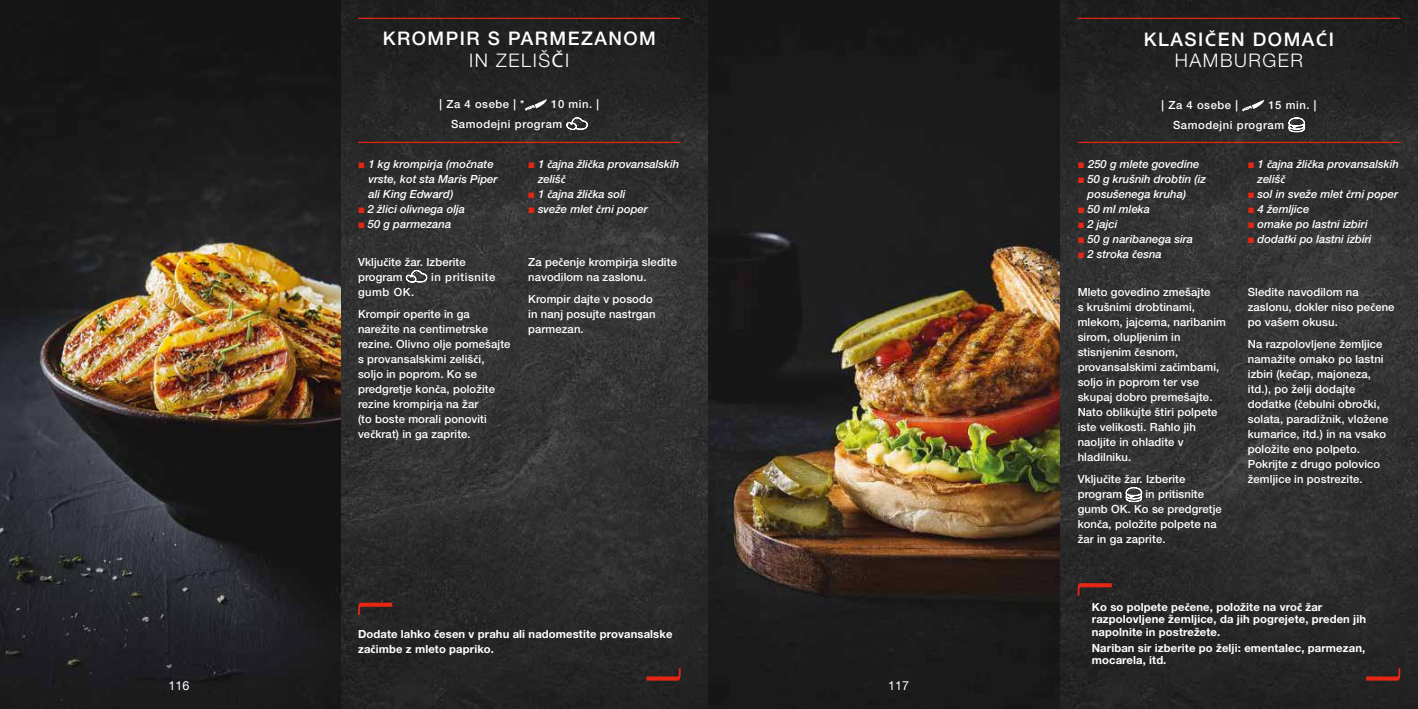
<style>
.page{position:relative;width:1418px;height:709px;background:#fff}
.page>*{position:absolute;margin:0;border:0;box-sizing:border-box;transform-origin:0 0}
.t1{font:500 18.75px/21.2px "Helvetica Neue LT Std";letter-spacing:.08em;color:#fff;text-align:center}
.t2{font:12.5px "Helvetica Neue LT Std";color:#fff}
.t3{font:500 11.25px/15px "Helvetica Neue LT Std";letter-spacing:.01em;color:#fff}
.t4{font:italic 500 11.25px/15px "Helvetica Neue LT Std";color:#fff}
.t5{font:700 11.25px/12.5px "Helvetica Neue LT Std";letter-spacing:.01em;color:#fff}
.t6{font:500 11.25px/20px "Helvetica Neue LT Std";letter-spacing:.05em;color:#fff}
.s1{font-weight:300}
.s2{font-family:"Myriad Pro";font-weight:400;font-size:20px}
.s3{font-family:"Myriad Pro";font-weight:600}
.s4{font-family:"Myriad Pro"}
</style>
<div class="page">
<img style="left:340px;top:0;width:1077px;height:709px">
<img style="left:0;top:0;width:340px;height:709px">
<img style="left:709px;top:0;width:350px;height:709px">
<svg style="left:358px;top:602px;width:34px;height:13px"></svg>
<svg style="left:646px;top:668px;width:34px;height:12px"></svg>
<hr style="left:358px;top:142px;width:322px;height:1px;background:#e52713">
<hr style="left:358px;top:18px;width:322px;height:1px;background:#e52713">
<svg style="left:1242px;top:100px;width:22px;height:11px"></svg>
<svg style="left:1288px;top:117px;width:17px;height:19px"></svg>
<svg style="left:1077px;top:583px;width:34px;height:12px"></svg>
<svg style="left:1365px;top:668px;width:35px;height:12px"></svg>
<hr style="left:1078px;top:142px;width:321px;height:1px;background:#e52713">
<hr style="left:1078px;top:18px;width:321px;height:1px;background:#e52713">
<svg style="left:1125px;top:487px;width:17px;height:19px"></svg>
<svg style="left:525px;top:99px;width:22px;height:12px"></svg>
<svg style="left:566px;top:117px;width:21px;height:13px"></svg>
<svg style="left:406px;top:270px;width:21px;height:13px"></svg>
<svg style="left:1078px;top:162px;width:13px;height:6px"></svg>
<svg style="left:1078px;top:177px;width:5px;height:5px"></svg>
<svg style="left:1078px;top:207px;width:5px;height:5px"></svg>
<svg style="left:1078px;top:222px;width:5px;height:5px"></svg>
<svg style="left:1078px;top:237px;width:5px;height:5px"></svg>
<svg style="left:1078px;top:252px;width:5px;height:5px"></svg>
<svg style="left:1248px;top:162px;width:5px;height:6px"></svg>
<svg style="left:1248px;top:192px;width:5px;height:6px"></svg>
<svg style="left:1248px;top:207px;width:5px;height:6px"></svg>
<svg style="left:1248px;top:222px;width:5px;height:6px"></svg>
<svg style="left:1248px;top:237px;width:5px;height:6px"></svg>
<svg style="left:359px;top:162px;width:13px;height:7px"></svg>
<svg style="left:359px;top:207px;width:5px;height:6px"></svg>
<svg style="left:359px;top:222px;width:5px;height:6px"></svg>
<svg style="left:529px;top:162px;width:5px;height:6px"></svg>
<svg style="left:529px;top:192px;width:5px;height:6px"></svg>
<svg style="left:529px;top:207px;width:5px;height:6px"></svg>
<h1 class="t1" style="left:383px;top:28px;width:275px">KROMPIR S PARMEZANOM<br><span class="s1">IN ZELIŠ</span><span class="s2">Č</span><span class="s1">I</span></h1>
<p class="t3" style="left:439px;top:96px;width:86px">| Za 4 osebe | *</p>
<p class="t6" style="left:451px;top:94px;width:149px;text-indent:100px">10 min. |<br>Samodejni program</p>
<p class="t4" style="left:368px;top:156px;width:131px">1 kg krompirja (mo<span class="s3">č</span>nate vrste, kot sta Maris Piper ali King Edward)<br>2 žlici olivnega olja<br>50 g parmezana</p>
<p class="t4" style="left:538px;top:156px;width:143px">1 <span class="s3">č</span>ajna žli<span class="s3">č</span>ka provansalskih zeliš<span class="s3">č<br></span>1 <span class="s3">č</span>ajna žli<span class="s3">č</span>ka soli<br>sveže mlet <span class="s3">čr</span>ni poper</p>
<p class="t3" style="left:358px;top:254px;width:109px">Vklju<span class="s3">č</span>ite žar. Izberite program</p>
<p class="t3" style="left:528px;top:254px;width:150px">Za pe<span class="s3">č</span>enje krompirja sledite navodilom na zaslonu.</p>
<p class="t3" style="left:528px;top:291px;width:129px">Krompir dajte v posodo in nanj posujte nastrgan parmezan.</p>
<p class="t6" style="left:431px;top:266px;width:66px">in pritisnite</p>
<p class="t3" style="left:358px;top:280px;width:113px;line-height:22.1px">gumb OK.<br>Krompir operite in ga</p>
<p class="t3" style="left:358px;top:321px;width:154px">narežite na centimetrske rezine. Olivno olje pomešajte s provansalskimi zeliš<span class="s3">č</span>i, soljo in poprom. Ko se predgretje kon<span class="s3">č</span>a, položite rezine krompirja na žar<br>(to boste morali ponoviti ve<span class="s3">č</span>krat) in ga zaprite.</p>
<p class="t5" style="left:358px;top:626px;width:316px;line-height:15px">Dodate lahko <span class="s4">č</span>esen v prahu ali nadomestite provansalske za<span class="s4">č</span>imbe z mleto papriko.</p>
<p class="t2" style="left:169px;top:677px;width:22px">116</p>
<p class="t2" style="left:888px;top:677px;width:22px">117</p>
<h1 class="t1" style="left:1143px;top:28px;width:192px">KLASI<span class="s3">Č</span>EN DOMA<span class="s3">Ć</span>I<br><span class="s1">HAMBURGER</span></h1>
<p class="t3" style="left:1161px;top:97px;width:78px">| Za 4 osebe |</p>
<p class="t6" style="left:1173px;top:94px;width:145px;text-indent:95px">15 min. |<br>Samodejni program</p>
<p class="t4" style="left:1087px;top:156px;width:120px">250 g mlete govedine<br>50 g krušnih drobtin (iz posušenega kruha)<br>50 ml mleka<br>2 jajci<br>50 g naribanega sira<br>2 stroka <span class="s3">č</span>esna</p>
<p class="t4" style="left:1257px;top:156px;width:143px">1 <span class="s3">č</span>ajna žli<span class="s3">č</span>ka provansalskih zeliš<span class="s3">č<br></span>sol in sveže mlet <span class="s3">č</span>rni poper<br>4 žemljice<br>omake po lastni izbiri dodatki po lastni izbiri</p>
<p class="t3" style="left:1077px;top:284px;width:150px">Mleto govedino zmešajte<br>s krušnimi drobtinami, mlekom, jajcema, naribanim sirom, olupljenim in stisnjenim <span class="s3">č</span>esnom, provansalskimi za<span class="s3">č</span>imbami, soljo in poprom ter vse skupaj dobro premešajte.<br>Nato oblikujte štiri polpete iste velikosti. Rahlo jih naoljite in ohladite v hladilniku.</p>
<p class="t3" style="left:1077px;top:471px;width:109px">Vklju<span class="s3">č</span>ite žar. Izberite program</p>
<p class="t3" style="left:1247px;top:284px;width:148px">Sledite navodilom na zaslonu, dokler niso pe<span class="s3">č</span>ene po vašem okusu.</p>
<p class="t3" style="left:1247px;top:336px;width:142px">Na razpolovljene žemljice namažite omako po lastni izbiri (ke<span class="s3">č</span>ap, majoneza, itd.), po želji dodajte dodatke (<span class="s3">č</span>ebulni obro<span class="s3">č</span>ki, solata, paradižnik, vložene kumarice, itd.) in na vsako položite eno polpeto.<br>Pokrijte z drugo polovico žemljice in postrezite.</p>
<p class="t3" style="left:1077px;top:486px;width:146px;text-indent:68px">in pritisnite gumb OK. Ko se predgretje kon<span class="s3">č</span>a, položite polpete na žar in ga zaprite.</p>
<p class="t5" style="left:1091px;top:600px;width:276px">Ko so polpete pe<span class="s4">č</span>ene, položite na vro<span class="s4">č</span> žar razpolovljene žemljice, da jih pogrejete, preden jih napolnite in postrežete.</p>
<p class="t5" style="left:1091px;top:641px;width:275px">Nariban sir izberite po želji: ementalec, parmezan, mocarela, itd.</p>
</div>
